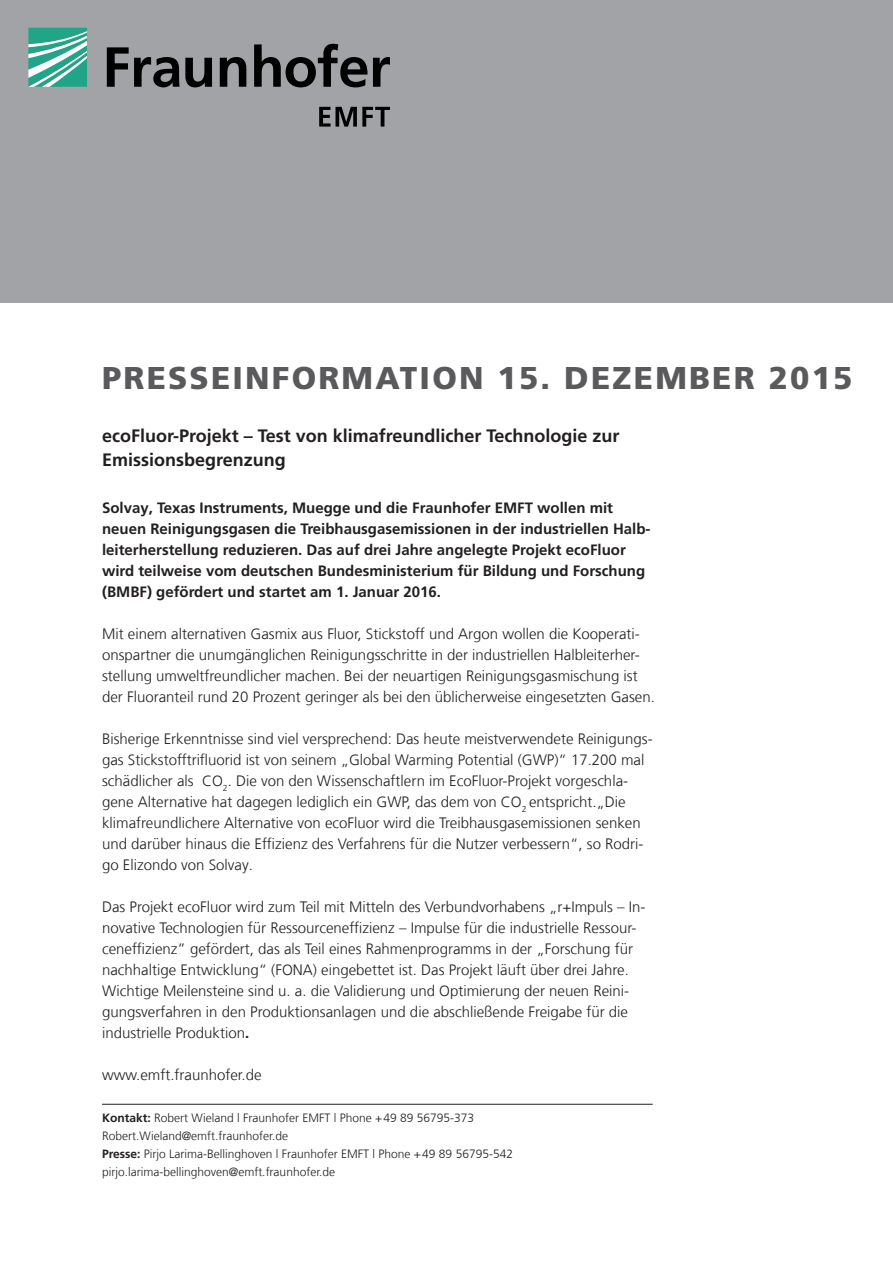
<style>
.page{position:relative;width:893px;height:1263px;background:#fff}
.page>*{position:absolute;margin:0;border:0;box-sizing:border-box;transform-origin:0 0}
.t1{font:900 31.5px "Frutiger LT Com";letter-spacing:.07em;color:#5a5a5d}
.t2{font:700 18px/24px "Frutiger LT Com";color:#231f20}
.t3{font:300 15px/21px "Frutiger LT Com";color:#231f20}
.t4{font:700 15px/21px "Frutiger LT Com";color:#231f20}
.t5{font:300 12px/18px "Frutiger LT Com";color:#231f20}
.s1{font-weight:700}
</style>
<div class="page">
<div style="left:0;top:0;width:893px;height:302px;background:#a1a3a6"></div>
<svg style="left:28px;top:28px;width:59px;height:59px;background:#61bda9"></svg>
<svg style="left:107px;top:44px;width:282px;height:43px"></svg>
<svg style="left:319px;top:107px;width:70px;height:20px"></svg>
<hr style="left:102px;top:1104px;width:551px;height:1px;background:#231f20">
<h1 class="t1" style="left:102px;top:359px;width:752px">PRESSEINFORMATION 15. DEZEMBER 2015</h1>
<p class="t2" style="left:102px;top:424px;width:519px">ecoFluor-Projekt – Test von klimafreundlicher Technologie zur<br>Emissionsbegrenzung</p>
<p class="t4" style="left:102px;top:497px;width:550px">Solvay, Texas Instruments, Muegge und die Fraunhofer EMFT wollen mit neuen Reinigungsgasen die Treibhausgasemissionen in der industriellen Halb&shy;leiterherstellung reduzieren. Das auf drei Jahre angelegte Projekt ecoFluor wird teilweise vom deutschen Bundesministerium für Bildung und Forschung (BMBF) gefördert und startet am 1. Januar 2016.</p>
<p class="t3" style="left:102px;top:623px;width:554px">Mit einem alternativen Gasmix aus Fluor, Stickstoff und Argon wollen die Kooperati&shy;onspartner die unumgänglichen Reinigungsschritte in der industriellen Halbleiterher&shy;stellung umweltfreundlicher machen. Bei der neuartigen Reinigungsgasmischung ist der Fluoranteil rund 20 Prozent geringer als bei den üblicherweise eingesetzten Gasen.</p>
<p class="t3" style="left:102px;top:728px;width:552px">Bisherige Erkenntnisse sind viel versprechend: Das heute meistverwendete Reinigungs&shy;gas Stickstofftrifluorid ist von seinem „Global Warming Potential (GWP)“ 17.200 mal schädlicher als CO<sub>2</sub>. Die von den Wissenschaftlern im EcoFluor-Projekt vorgeschla&shy;gene Alternative hat dagegen lediglich ein GWP, das dem von CO<sub>2</sub> entspricht.„Die klimafreundlichere Alternative von ecoFluor wird die Treibhausgasemissionen senken und darüber hinaus die Effizienz des Verfahrens für die Nutzer verbessern“, so Rodri&shy;go Elizondo von Solvay.</p>
<p class="t3" style="left:102px;top:896px;width:545px">Das Projekt ecoFluor wird zum Teil mit Mitteln des Verbundvorhabens „r+Impuls – In&shy;novative Technologien für Ressourceneffizienz – Impulse für die industrielle Ressour&shy;ceneffizienz” gefördert, das als Teil eines Rahmenprogramms in der „Forschung für nachhaltige Entwicklung“ (FONA) eingebettet ist. Das Projekt läuft über drei Jahre.<br>Wichtige Meilensteine sind u. a. die Validierung und Optimierung der neuen Reini&shy;gungsverfahren in den Produktionsanlagen und die abschließende Freigabe für die industrielle Produktion<span class="s1">.</span></p>
<p class="t3" style="left:102px;top:1064px;width:161px">www.emft.fraunhofer.de</p>
<p class="t5" style="left:102px;top:1109px;width:412px"><span class="s1">Kontakt:</span> Robert Wieland l Fraunhofer EMFT l Phone +49 89 56795-373<br>Robert.Wieland@emft.fraunhofer.de<br><span class="s1">Presse:</span> Pirjo Larima-Bellinghoven l Fraunhofer EMFT l Phone +49 89 56795-542 pirjo.larima-bellinghoven@emft.fraunhofer.de</p>
</div>
